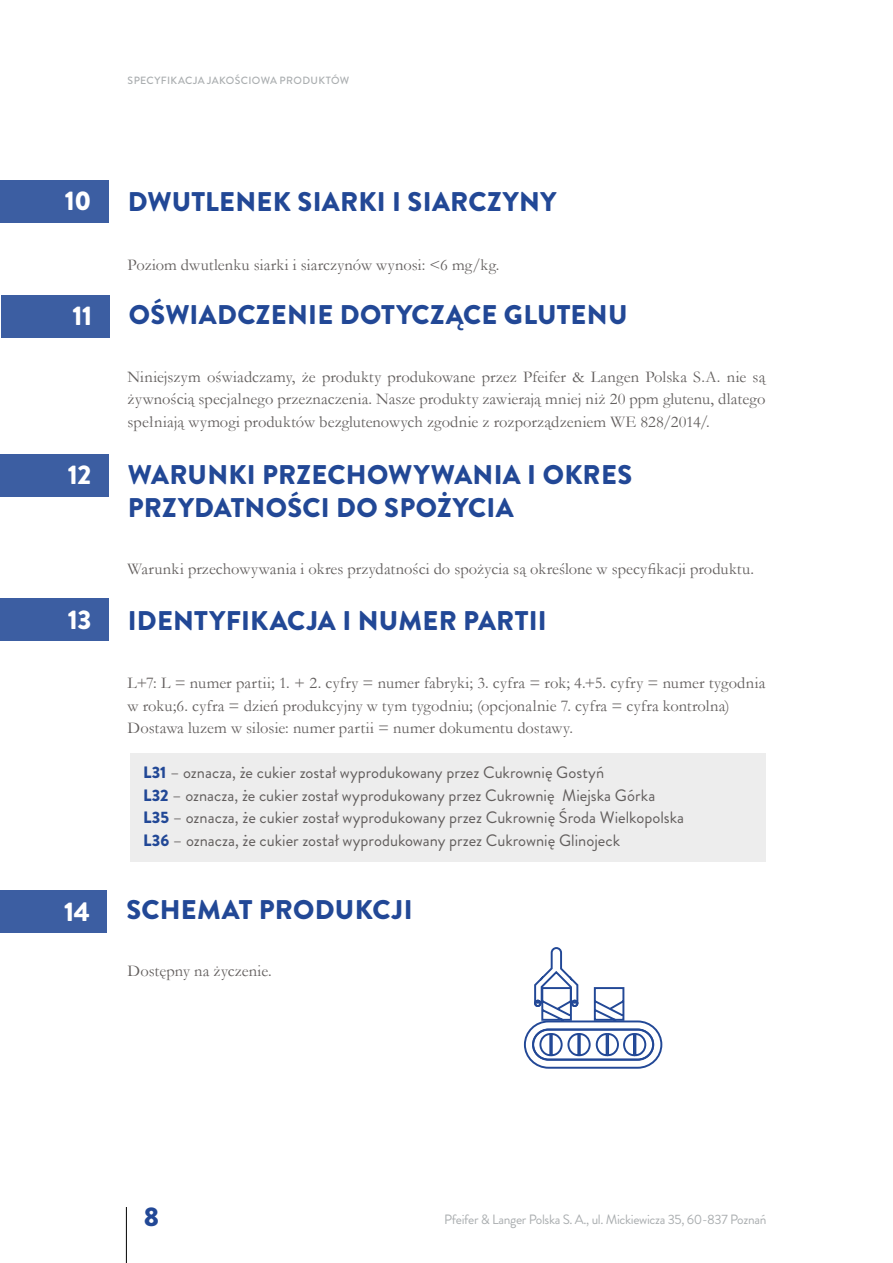
<style>
.page{position:relative;width:893px;height:1263px;background:#fff}
.page>*{position:absolute;margin:0;border:0;box-sizing:border-box;transform-origin:0 0}
.t1{font:900 27px/32.4px "Brandon Grotesque";letter-spacing:.01em;color:#224896}
.t2{font:900 27px "Brandon Grotesque";letter-spacing:-.015em;color:#fff}
.t3{font:16.5px/22.5px "Garamond";letter-spacing:.005em;color:#625e5d;text-align:justify}
.t4{font:16.5px/22.5px "Brandon Grotesque";color:#625e5d}
.t5{font:13.5px "Brandon Grotesque";letter-spacing:-.025em;color:#aaaeb0}
.t6{font:500 10.5px "Brandon Grotesque";letter-spacing:.03em;color:#aaaeb0}
.s1{font-weight:900;color:#224896}
</style>
<div class="page">
<hr style="left:126px;top:1207px;width:1px;height:56px;background:#000">
<div style="left:130px;top:754px;width:635px;height:108px;background:#ededed"></div>
<div style="left:0;top:180px;width:108px;height:43px;background:#3c5ea2"></div>
<div style="left:1px;top:295px;width:108px;height:42px;background:#3c5ea2"></div>
<div style="left:0;top:454px;width:108px;height:43px;background:#3c5ea2"></div>
<div style="left:0;top:598px;width:108px;height:43px;background:#3c5ea2"></div>
<div style="left:0;top:890px;width:107px;height:43px;background:#3c5ea2"></div>
<svg style="left:523px;top:947px;width:140px;height:122px"></svg>
<p class="t6" style="left:128px;top:73px;width:223px">SPECYFIKACJA JAKOŚCIOWA PRODUKTÓW</p>
<h1 class="t2" style="left:65px;top:182px;width:28px">10</h1>
<h1 class="t1" style="left:128px;top:185px;width:430px">DWUTLENEK SIARKI I SIARCZYNY</h1>
<p class="t3" style="left:128px;top:253px;width:373px">Poziom dwutlenku siarki i siarczynów wynosi: &lt;6 mg/kg.</p>
<h1 class="t2" style="left:73px;top:297px;width:21px">11</h1>
<h1 class="t1" style="left:129px;top:299px;width:500px">OŚWIADCZENIE DOTYCZĄCE GLUTENU</h1>
<p class="t3" style="left:128px;top:365px;width:639px">Niniejszym oświadczamy, że produkty produkowane przez Pfeifer &amp; Langen Polska S.A. nie są żywnością specjalnego przeznaczenia. Nasze produkty zawierają mniej niż 20 ppm glutenu, dlatego spełniają wymogi produktów bezglutenowych zgodnie z rozporządzeniem WE 828/2014/.</p>
<h1 class="t2" style="left:68px;top:456px;width:25px">12</h1>
<h1 class="t1" style="left:128px;top:459px;width:506px">WARUNKI PRZECHOWYWANIA I OKRES<br>PRZYDATNOŚCI DO SPOŻYCIA</h1>
<p class="t3" style="left:128px;top:557px;width:628px">Warunki przechowywania i okres przydatności do spożycia są określone w specyfikacji produktu.</p>
<h1 class="t2" style="left:68px;top:600px;width:25px">13</h1>
<h1 class="t1" style="left:128px;top:605px;width:420px">IDENTYFIKACJA I NUMER PARTII</h1>
<p class="t3" style="left:128px;top:671px;width:639px;text-align:left">L+7: L = numer partii; 1. + 2. cyfry = numer fabryki; 3. cyfra = rok; 4.+5. cyfry = numer tygodnia w roku;6. cyfra = dzień produkcyjny w tym tygodniu; (opcjonalnie 7. cyfra = cyfra kontrolna)<br>Dostawa luzem w silosie: numer partii = numer dokumentu dostawy.</p>
<p class="t4" style="left:143px;top:762px;width:543px"><span class="s1">L31</span> – oznacza, że cukier został wyprodukowany przez Cukrownię Gostyń<br><span class="s1">L32</span> – oznacza, że cukier został wyprodukowany przez Cukrownię Miejska Górka <span class="s1">L35</span> – oznacza, że cukier został wyprodukowany przez Cukrownię Środa Wielkopolska <span class="s1">L36</span> – oznacza, że cukier został wyprodukowany przez Cukrownię Glinojeck</p>
<h1 class="t2" style="left:64px;top:892px;width:27px">14</h1>
<h1 class="t1" style="left:126px;top:894px;width:288px">SCHEMAT PRODUKCJI</h1>
<p class="t3" style="left:128px;top:959px;width:146px">Dostępny na życzenie.</p>
<h1 class="t1" style="left:144px;top:1201px;width:17px">8</h1>
<p class="t5" style="left:444px;top:1210px;width:324px">Pfeifer &amp; Langer Polska S. A., ul. Mickiewicza 35, 60-837 Poznań</p>
</div>
